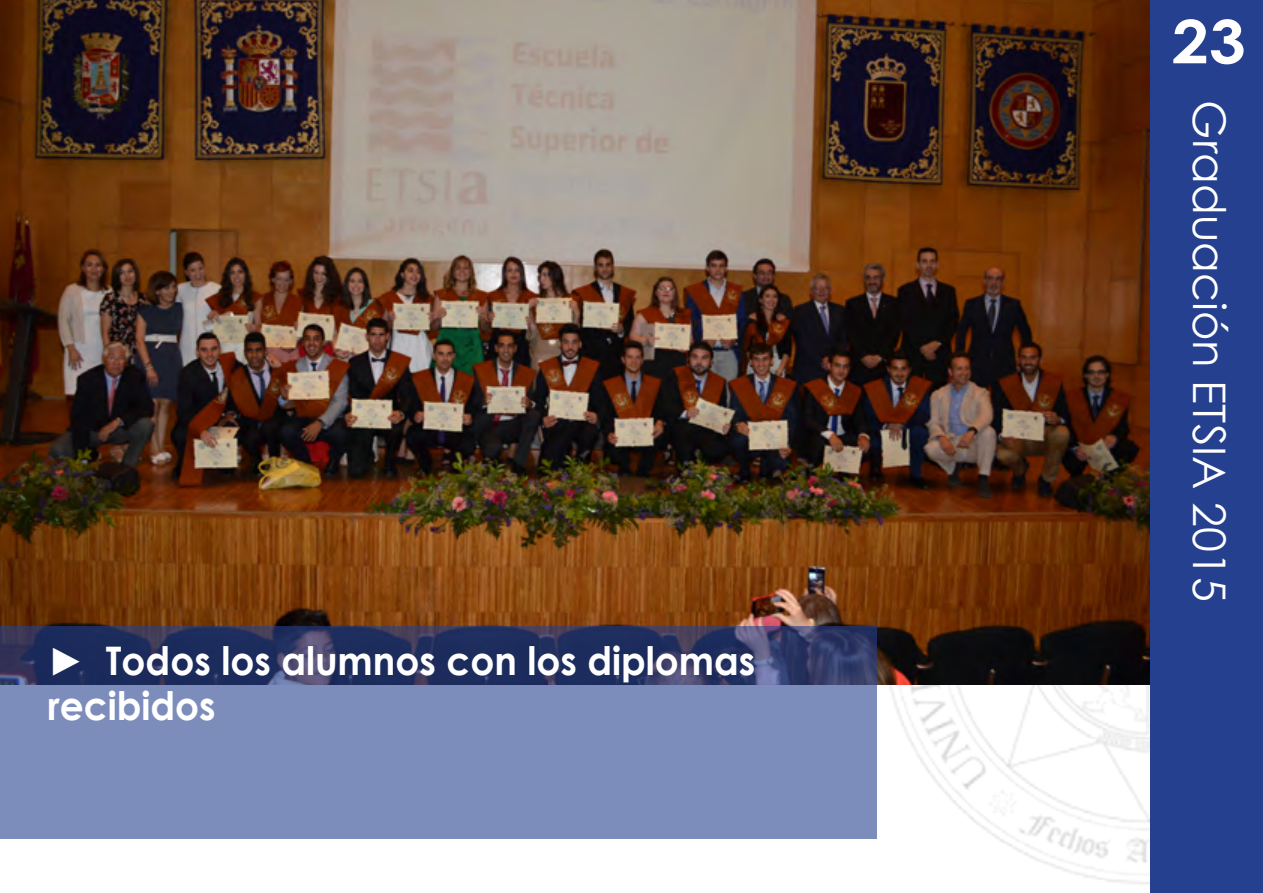
<style>
.page{position:relative;width:1263px;height:893px;background:#fff}
.page>*{position:absolute;margin:0;border:0;box-sizing:border-box;transform-origin:0 0}
.t1{font:700 60px "Century Gothic";color:#fff;scale:1.1 1}
.t2{font:45px "Century Gothic";color:#fff}
.t3{font:700 39.3px/45px "Century Gothic";color:#fff;scale:.95 1}
</style>
<div class="page">
<img style="left:877px;top:684px;width:273px;height:200px">
<img style="left:0;top:0;width:1150px;height:684px">
<div style="left:1150px;top:0;width:113px;height:893px;background:#25408f"></div>
<svg style="left:0;top:626px;width:877px;height:213px;background:#6573a2"></svg>
<p class="t3" style="left:48px;top:636px;width:746px">► Todos los alumnos con los diplomas recibidos</p>
<h1 class="t1" style="left:1172px;top:-4px;width:69px">23</h1>
<p class="t2" style="left:1241px;top:100px;width:503px;rotate:90deg">Graduación ETSIA 2015</p>
</div>
